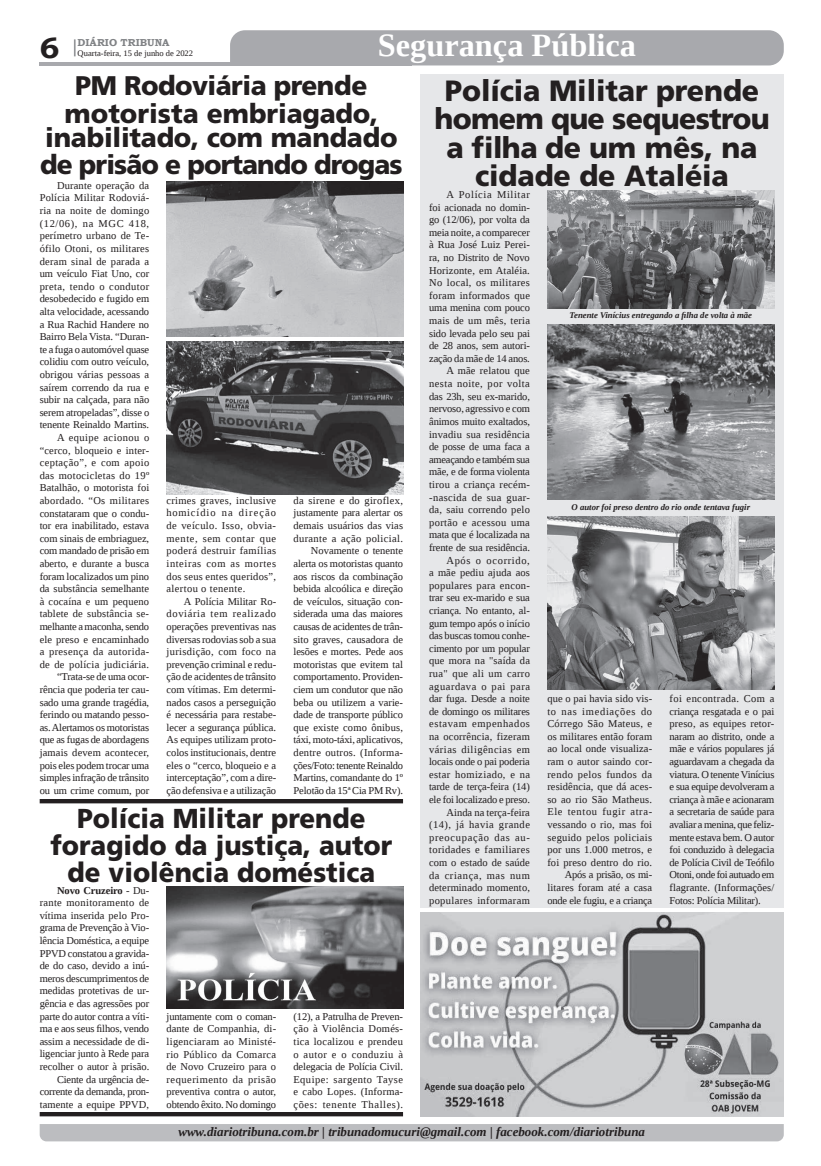
<style>
.page{position:relative;width:821px;height:1166px;background:#fff}
.page>*{position:absolute;margin:0;border:0;box-sizing:border-box;transform-origin:0 0}
.t1{font:700 32.38px "Liberation Serif";color:#fff}
.t2{font:900 29.31px/28.3px "Frutiger LT Std";letter-spacing:-.005em;color:#231f20;text-align:center}
.t3{font:700 29.31px "Bookman Old Style";color:#231f20}
.t4{font:900 27.39px/27.2px "Frutiger LT Std";color:#231f20;text-align:center;scale:.94 1}
.t5{font:900 26.95px/28.1px "Frutiger LT Std";letter-spacing:-.01em;color:#231f20;text-align:center}
.t6{font:italic 700 12.95px "Liberation Serif";color:#231f20}
.t7{font:10.5px/12.6px "Liberation Serif";letter-spacing:-.005em;color:#231f20;text-align:right}
.t8{font:700 10.06px "Bookman Old Style";color:#808285}
.t9{font:italic 700 8.75px "Liberation Serif";color:#231f20}
.t10{font:8.4px "Liberation Serif";color:#231f20}
.s1{font-weight:700}
</style>
<div class="page">
<svg style="left:74px;top:39px;width:2px;height:17px"></svg>
<hr style="left:40px;top:62px;width:372px;height:3px;background:#a8a9ad">
<div style="left:230px;top:30px;width:554px;height:35px;background:#a8a9ad"></div>
<div style="left:40px;top:1124px;width:744px;height:17px;background:#bcbdc0"></div>
<div style="left:420px;top:74px;width:364px;height:833px;background:#e6e7e9"></div>
<img style="left:167px;top:182px;width:236px;height:154px">
<img style="left:167px;top:342px;width:236px;height:152px">
<img style="left:547px;top:191px;width:227px;height:118px">
<img style="left:547px;top:517px;width:227px;height:172px">
<img style="left:547px;top:324px;width:227px;height:176px">
<img style="left:167px;top:886px;width:236px;height:122px">
<hr style="left:40px;top:799px;width:363px;height:4px;background:#231f20">
<hr style="left:40px;top:1112px;width:363px;height:4px;background:#231f20">
<img style="left:421px;top:912px;width:363px;height:204px">
<h2 class="t3" style="left:40px;top:27px;width:21px">6</h2>
<p class="t8" style="left:78px;top:35px;width:93px">DIÁRIO TRIBUNA</p>
<p class="t10" style="left:78px;top:48px;width:117px">Quarta-feira, 15 de junho de 2022</p>
<h1 class="t1" style="left:378px;top:24px;width:260px">Segurança Pública</h1>
<h3 class="t5" style="left:65px;top:71px;width:315px">PM Rodoviária prende motorista embriagado,</h3>
<h3 class="t5" style="left:40px;top:125px;width:364px;line-height:26.3px;text-align:left">inabilitado, com mandado de prisão e portando drogas</h3>
<p class="t7" style="left:40px;top:179px;width:111px">Durante operação da<br>Polícia Militar Rodoviá&shy;ria na noite de domingo (12/06), na MGC 418, perímetro urbano de Te&shy;ófilo Otoni, os militares deram sinal de parada a um veículo Fiat Uno, cor preta, tendo o condutor desobedecido e fugido em alta velocidade, acessando a Rua Rachid Handere no<br>Bairro Bela Vista. “Duran&shy;te a fuga o automóvel quase colidiu com outro veículo, obrigou várias pessoas a saírem correndo da rua e subir na calçada, para não serem atropeladas”, disse o tenente Reinaldo Martins.<br>A equipe acionou o “cerco, bloqueio e inter&shy;ceptação”, e com apoio das motocicletas do 19º<br>Batalhão, o motorista foi abordado. “Os militares constataram que o condu&shy;tor era inabilitado, estava com sinais de embriaguez, com mandado de prisão em aberto, e durante a busca foram localizados um pino da substância semelhante à cocaína e um pequeno tablete de substância se&shy;melhante a maconha, sendo ele preso e encaminhado a presença da autorida&shy;de de polícia judiciária. “Trata-se de uma ocor&shy;rência que poderia ter cau&shy;sado uma grande tragédia, ferindo ou matando pesso&shy;as. Alertamos os motoristas que as fugas de abordagens jamais devem acontecer, pois eles podem trocar uma simples infração de trânsito ou um crime comum, por</p>
<p class="t7" style="left:294px;top:494px;width:111px">da sirene e do giroflex, justamente para alertar os demais usuários das vias durante a ação policial.<br>Novamente o tenente alerta os motoristas quanto aos riscos da combinação bebida alcoólica e direção de veículos, situação con&shy;siderada uma das maiores causas de acidentes de trân&shy;sito graves, causadora de lesões e mortes. Pede aos motoristas que evitem tal comportamento. Providen&shy;ciem um condutor que não beba ou utilizem a varie&shy;dade de transporte público que existe como ônibus, táxi, moto-táxi, aplicativos, dentre outros. (Informa&shy;ções/Foto: tenente Reinaldo<br>Martins, comandante do 1º<br>Pelotão da 15ª Cia PM Rv).</p>
<p class="t7" style="left:167px;top:494px;width:111px;text-align:justify">crimes graves, inclusive homicídio na direção de veículo. Isso, obvia&shy;mente, sem contar que poderá destruir famílias inteiras com as mortes dos seus entes queridos”, alertou o tenente.</p>
<p class="t7" style="left:167px;top:595px;width:111px;text-align:justify;text-indent:17px">A Polícia Militar Ro&shy;doviária tem realizado operações preventivas nas diversas rodovias sob a sua jurisdição, com foco na prevenção criminal e redu&shy;ção de acidentes de trânsito com vítimas. Em determi&shy;nados casos a perseguição é necessária para restabe&shy;lecer a segurança pública.<br>As equipes utilizam proto&shy;colos institucionais, dentre eles o “cerco, bloqueio e a interceptação”, com a dire&shy;ção defensiva e a utilização</p>
<h3 class="t4" style="left:50px;top:804px;width:365px">Polícia Militar prende foragido da justiça, autor de violência doméstica</h3>
<p class="t7" style="left:40px;top:884px;width:111px"><span class="s1">Novo Cruzeiro</span> - Du&shy;rante monitoramento de vítima inserida pelo Pro&shy;grama de Prevenção à Vio&shy;lência Doméstica, a equipe<br>PPVD constatou a gravida&shy;de do caso, devido a inú&shy;meros descumprimentos de medidas protetivas de ur&shy;gência e das agressões por parte do autor contra a víti&shy;ma e aos seus filhos, vendo assim a necessidade de di&shy;ligenciar junto à Rede para recolher o autor à prisão.<br>Ciente da urgência de&shy;corrente da demanda, pron&shy;tamente a equipe PPVD,</p>
<p class="t7" style="left:167px;top:1010px;width:111px;text-align:justify">juntamente com o coman&shy;dante de Companhia, di&shy;ligenciaram ao Ministé&shy;rio Público da Comarca de Novo Cruzeiro para o requerimento da prisão preventiva contra o autor, obtendo êxito. No domingo</p>
<p class="t7" style="left:294px;top:1010px;width:111px;text-align:justify">(12), a Patrulha de Preven&shy;ção à Violência Domés&shy;tica localizou e prendeu o autor e o conduziu à delegacia de Polícia Civil.<br>Equipe: sargento Tayse e cabo Lopes. (Informa&shy;ções: tenente Thalles).</p>
<h2 class="t2" style="left:434px;top:76px;width:337px">Polícia Militar prende homem que sequestrou a filha de um mês, na cidade de Ataléia</h2>
<p class="t7" style="left:429px;top:188px;width:102px">A Polícia Militar<br>foi acionada no domin&shy;go (12/06), por volta da meia noite, a comparecer à Rua José Luiz Perei&shy;ra, no Distrito de Novo<br>Horizonte, em Ataléia.<br>No local, os militares foram informados que uma menina com pouco mais de um mês, teria sido levada pelo seu pai de 28 anos, sem autori&shy;zação da mãe de 14 anos.<br>A mãe relatou que nesta noite, por volta das 23h, seu ex-marido, nervoso, agressivo e com ânimos muito exaltados, invadiu sua residência de posse de uma faca a ameaçando e também sua mãe, e de forma violenta tirou a criança recém--nascida de sua guar&shy;da, saiu correndo pelo portão e acessou uma mata que é localizada na frente de sua residência.<br>Após o ocorrido,<br>a mãe pediu ajuda aos populares para encon&shy;trar seu ex-marido e sua criança. No entanto, al&shy;gum tempo após o início das buscas tomou conhe&shy;cimento por um popular que mora na "saída da rua" que ali um carro aguardava o pai para dar fuga. Desde a noite de domingo os militares estavam empenhados na ocorrência, fizeram várias diligências em locais onde o pai poderia estar homiziado, e na tarde de terça-feira (14) ele foi localizado e preso.<br>Ainda na terça-feira (14), já havia grande preocupação das au&shy;toridades e familiares com o estado de saúde da criança, mas num determinado momento, populares informaram</p>
<p class="t9" style="left:570px;top:310px;width:184px">Tenente Vinícius entregando a filha de volta à mãe</p>
<p class="t9" style="left:571px;top:501px;width:180px">O autor foi preso dentro do rio onde tentava fugir</p>
<p class="t7" style="left:547px;top:692px;width:106px">que o pai havia sido vis&shy;to nas imediações do<br>Córrego São Mateus, e os militares então foram ao local onde visualiza&shy;ram o autor saindo cor&shy;rendo pelos fundos da residência, que dá aces&shy;so ao rio São Matheus.<br>Ele tentou fugir atra&shy;vessando o rio, mas foi seguido pelos policiais por uns 1.000 metros, e foi preso dentro do rio.<br>Após a prisão, os mi&shy;litares foram até a casa onde ele fugiu, e a criança</p>
<p class="t7" style="left:670px;top:692px;width:106px;text-align:justify">foi encontrada. Com a criança resgatada e o pai preso, as equipes retor&shy;naram ao distrito, onde a mãe e vários populares já aguardavam a chegada da viatura. O tenente Vinícius e sua equipe devolveram a criança à mãe e acionaram a secretaria de saúde para avaliar a menina, que feliz&shy;mente estava bem. O autor foi conduzido à delegacia de Polícia Civil de Teófilo Otoni, onde foi autuado em flagrante. (Informações/ Fotos: Polícia Militar).</p>
<p class="t6" style="left:178px;top:1123px;width:468px">www.diariotribuna.com.br | tribunadomucuri@gmail.com | facebook.com/diariotribuna</p>
</div>
